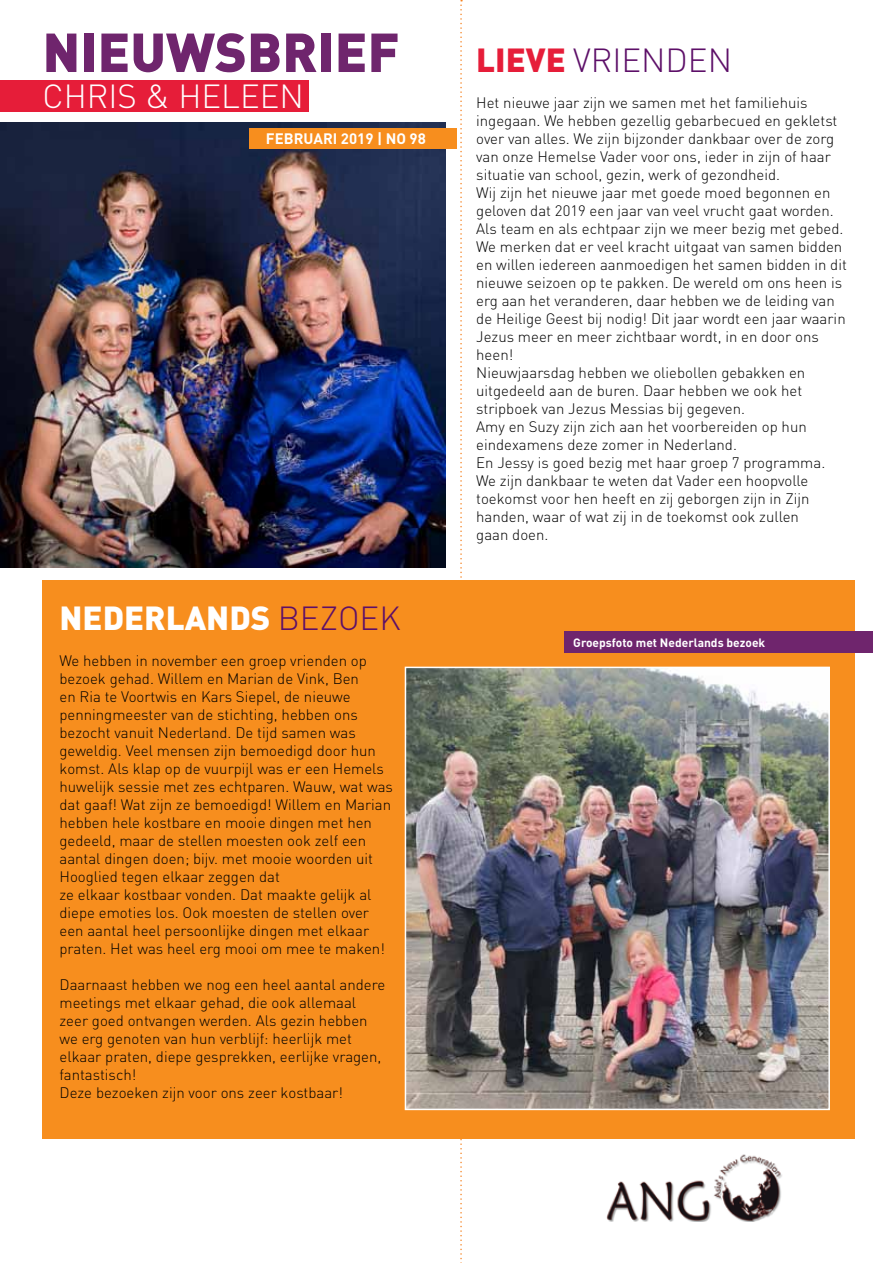
<style>
.page{position:relative;width:893px;height:1263px;background:#fff}
.page>*{position:absolute;margin:0;border:0;box-sizing:border-box;transform-origin:0 0}
.t1{font:900 54px "DIN";color:#6f256d}
.t2{font:900 33px "DIN";color:#fff}
.t3{font:300 33px "DIN";color:#fff}
.t4{font:900 33px "DIN";color:#e61d39}
.t5{font:300 33px "DIN";color:#5d0f68}
.t6{font:300 15px/18px "DIN";color:#000}
.t7{font:700 15px "DIN";color:#fff}
.t8{font:700 12px "DIN";color:#fff}
.s1{font-weight:300;color:#5d0f68}
</style>
<div class="page">
<svg style="left:460px;top:0;width:2px;height:1263px"></svg>
<img style="left:0;top:122px;width:445px;height:446px">
<div style="left:0;top:80px;width:308px;height:31px;background:#e61d39"></div>
<div style="left:250px;top:129px;width:207px;height:20px;background:#f78e1e"></div>
<div style="left:43px;top:580px;width:812px;height:558px;background:#f78e1e"></div>
<img style="left:408px;top:670px;width:419px;height:437px">
<div style="left:405px;top:667px;width:425px;height:443px;border:2px solid #fff"></div>
<img style="left:606px;top:1154px;width:176px;height:67px">
<div style="left:565px;top:631px;width:308px;height:22px;background:#6f256d"></div>
<h1 class="t1" style="left:43px;top:16px;width:359px">NIEUWSBRIEF</h1>
<h2 class="t3" style="left:43px;top:76px;width:263px">Chris &amp; H eleen</h2>
<p class="t7" style="left:266px;top:129px;width:161px">februari 2019 | NO 98</p>
<h2 class="t2" style="left:60px;top:596px;width:343px">NEDERLANDS <span class="s1">BEZOE K</span></h2>
<p class="t6" style="left:60px;top:651px;width:335px">We hebben in november een groep vrienden op bezoek gehad. Willem en Marian de Vink, Ben<br>en Ria te Voortwis en Kars Siepel, de nieuwe penningmeester van de stichting, hebben ons bezocht vanuit N ederland. De tijd samen was geweldig. Veel mensen zijn bemoedigd door hun komst. Als klap op de vuurpijl was er een Hemels huwelijk sessie met zes echtparen. Wauw, wat was dat gaaf! Wat zijn ze bemoedigd! Willem en Marian hebben hele kostbare en mooie dingen met hen gedeeld, maar de stellen moesten ook zelf een aantal dingen doen; bijv. met mooie woorden uit<br>H ooglied tegen elkaar zeggen dat<br>ze elkaar kostbaar vonden. Dat maakte gelijk al diepe emoties los. Ook moesten de stellen over een aantal heel persoonlijke dingen met elkaar praten. Het was heel erg mooi om mee te maken!</p>
<p class="t6" style="left:60px;top:975px;width:327px">Daarnaast hebben we nog een heel aantal andere meetings met elkaar gehad, die ook allemaal zeer goed ontvangen werden. Als gezin hebben we erg genoten van hun verblijf: heerlijk met elkaar praten, diepe gesprekken, eerlijke vragen, fantastisch!<br>Deze bezoeken zijn voor ons zeer kostbaar!</p>
<h2 class="t4" style="left:476px;top:38px;width:133px">LIEVE <span class="s1">VRIEN</span></h2>
<h2 class="t5" style="left:666px;top:40px;width:42px">DEN</h2>
<p class="t6" style="left:476px;top:93px;width:372px">Het nieuwe jaar zijn we samen met het familiehuis ingegaan. We hebben gezellig gebarbecued en gekletst over van alles. We zijn bijzonder dankbaar over de zorg van onze Hemelse Vader voor ons, ieder in zijn of haar situatie van school, gezin, werk of gezondheid.<br>Wij zijn het nieuwe jaar met goede moed begonnen en geloven dat 2019 een jaar van veel vrucht gaat worden.<br>Als team en als echtpaar zijn we meer bezig met gebed.<br>We merken dat er veel kracht uitgaat van samen bidden en willen iedereen aanmoedigen het samen bidden in dit nieuwe seizoen op te pakken. De wereld om ons heen is erg aan het veranderen, daar hebben we de leiding van de Heilige Geest bij nodig! Dit jaar wordt een jaar waarin Jezus meer en meer zichtbaar wordt, in en door ons heen!<br>N ieuwjaarsdag hebben we oliebollen gebakken en uitgedeeld aan de buren. Daar hebben we ook het stripboek van Jezus Messias bij gegeven.<br>Amy en Suzy zijn zich aan het voorbereiden op hun eindexamens deze zomer in Nederland.<br>En Jessy is goed bezig met haar groep 7 programma.<br>We zijn dankbaar te weten dat Vader een hoopvolle toekomst voor hen heeft en zij geborgen zijn in Zijn handen, waar of wat zij in de toekomst ook zullen<br>gaan doen.</p>
<p class="t8" style="left:573px;top:635px;width:194px">Groepsfoto met Nederlands bezoek</p>
</div>
